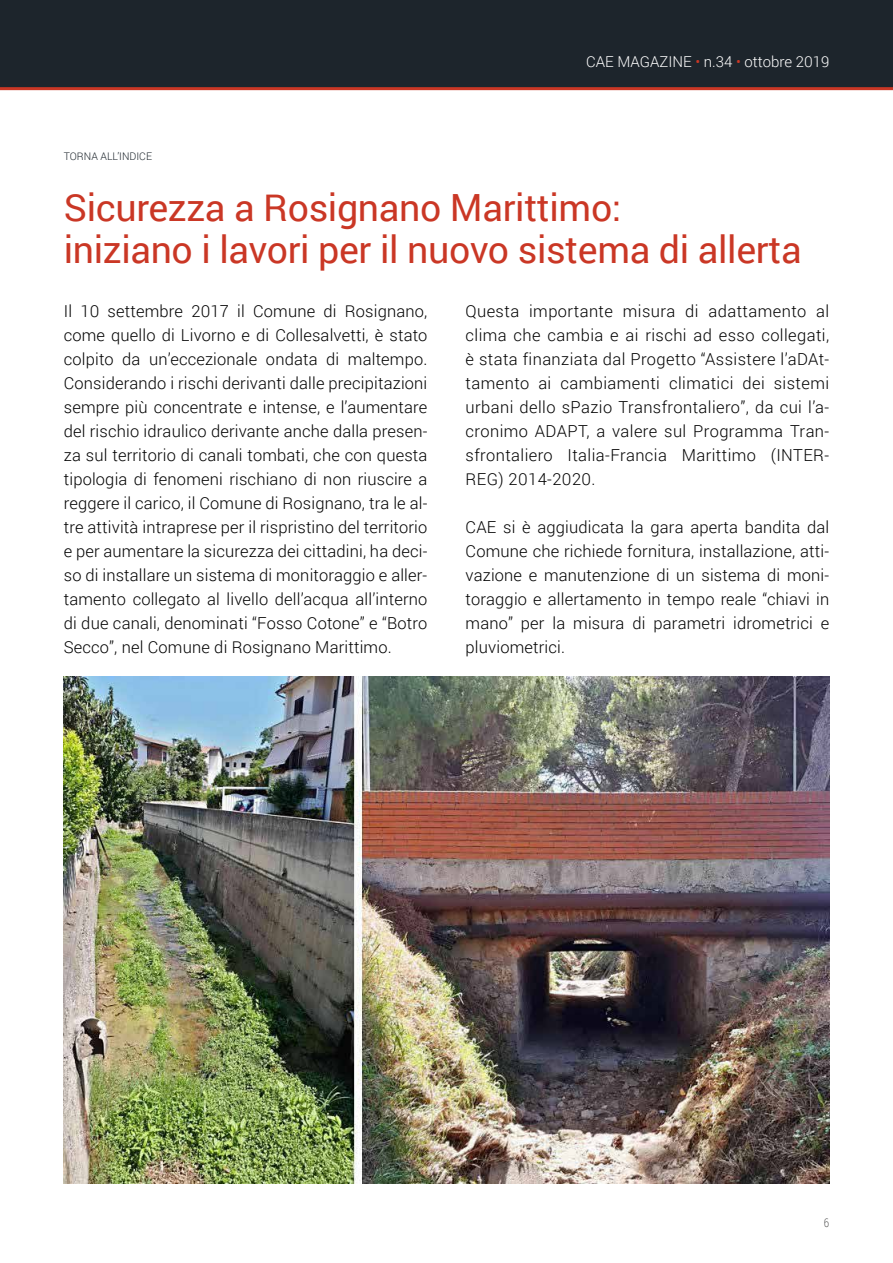
<style>
.page{position:relative;width:893px;height:1263px;background:#fff}
.page>*{position:absolute;margin:0;border:0;box-sizing:border-box;transform-origin:0 0}
.t1{font:37.5px/42px "Roboto";letter-spacing:-.01em;color:#ca3725}
.t2{font:300 16.5px/24px "Roboto";letter-spacing:.01em;color:#000;text-align:justify}
.t3{font:300 15px "Roboto";color:#fff}
.t4{font:300 12px "Roboto";color:#575756;scale:.8 1}
.t5{font:300 10.5px "Roboto";color:#1d252c}
.s1{color:#ca3725}
</style>
<div class="page">
<div style="left:0;top:0;width:893px;height:88px;background:#1d252c"></div>
<hr style="left:0;top:87px;width:893px;height:3px;background:#ca3725">
<img style="left:64px;top:676px;width:765px;height:508px">
<p class="t5" style="left:64px;top:149px;width:90px">TORNA ALL’INDICE</p>
<p class="t3" style="left:586px;top:52px;width:245px">CAE MAGAZINE <span class="s1">•</span> n.34 <span class="s1">•</span> ottobre 2019</p>
<h1 class="t1" style="left:64px;top:185px;width:739px">Sicurezza a Rosignano Marittimo:<br>iniziano i lavori per il nuovo sistema di allerta</h1>
<p class="t2" style="left:64px;top:298px;width:365px">Il 10 settembre 2017 il Comune di Rosignano, come quello di Livorno e di Collesalvetti, è stato colpito da un’eccezionale ondata di maltempo.<br>Considerando i rischi derivanti dalle precipitazioni sempre più concentrate e intense, e l’aumentare del rischio idraulico derivante anche dalla presen&shy;za sul territorio di canali tombati, che con questa tipologia di fenomeni rischiano di non riuscire a reggere il carico, il Comune di Rosignano, tra le al&shy;tre attività intraprese per il rispristino del territorio e per aumentare la sicurezza dei cittadini, ha deci&shy;so di installare un sistema di monitoraggio e aller&shy;tamento collegato al livello dell’acqua all’interno di due canali, denominati “Fosso Cotone” e “Botro Secco”, nel Comune di Rosignano Marittimo.</p>
<p class="t2" style="left:466px;top:299px;width:365px">Questa importante misura di adattamento al clima che cambia e ai rischi ad esso collegati, è stata finanziata dal Progetto “Assistere l’aDAt&shy;tamento ai cambiamenti climatici dei sistemi urbani dello sPazio Transfrontaliero”, da cui l’a&shy;cronimo ADAPT, a valere sul Programma Tran&shy;sfrontaliero Italia-Francia Marittimo (INTER-REG) 2014-2020.</p>
<p class="t2" style="left:466px;top:515px;width:365px">CAE si è aggiudicata la gara aperta bandita dal Comune che richiede fornitura, installazione, atti&shy;vazione e manutenzione di un sistema di moni&shy;toraggio e allertamento in tempo reale “chiavi in mano” per la misura di parametri idrometrici e pluviometrici.</p>
<p class="t4" style="left:824px;top:1214px;width:8px">6</p>
</div>
